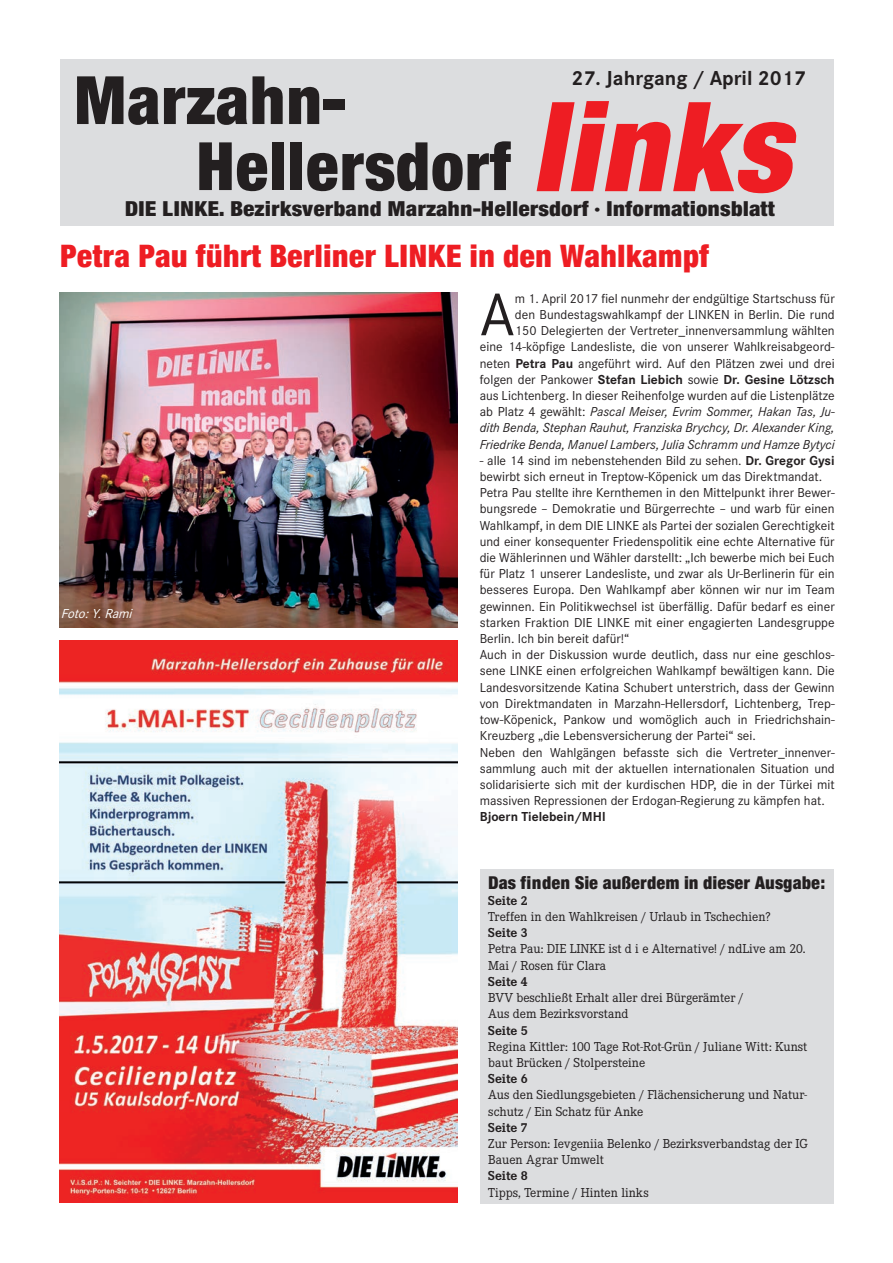
<style>
.page{position:relative;width:893px;height:1263px;background:#fff}
.page>*{position:absolute;margin:0;border:0;box-sizing:border-box;transform-origin:0 0}
.t1{font:italic 900 126px "Neue Helvetica Condensed BQ";color:#ee1d23}
.t2{font:900 67.5px/66px "Neue Helvetica Condensed BQ";color:#231f20}
.t3{font:62.1px "Corporate S";color:#231f20}
.t4{font:900 31.5px "Neue Helvetica Condensed BQ";color:#ee1d23}
.t5{font:900 21px "Neue Helvetica Condensed BQ";color:#231f20;scale:1.1 1}
.t6{font:700 21px "Corporate S";color:#231f20}
.t7{font:900 18px "Neue Helvetica Condensed BQ";color:#231f20}
.t8{font:13.5px/16.2px "Corporate S";color:#231f20;text-align:right}
.t9{font:13.5px/16.2px "Corporate E";color:#231f20}
.t10{font:700 13.5px "Corporate E";color:#231f20}
.t11{font:700 13.5px "Corporate S";color:#231f20}
.t12{font:italic 13.5px "Corporate S";color:#fff}
.s1{font-weight:700}
.s2{font-style:italic}
</style>
<div class="page">
<img style="left:60px;top:293px;width:397px;height:334px">
<div style="left:61px;top:60px;width:773px;height:166px;background:#dcdddf"></div>
<div style="left:480px;top:869px;width:353px;height:334px;background:#dcdddf"></div>
<img style="left:60px;top:640px;width:397px;height:562px">
<h3 class="t6" style="left:571px;top:66px;width:236px">27. Jahrgang / April 2017</h3>
<h2 class="t2" style="left:196px;top:67px;width:317px;text-indent:-122px">Marzahn-<br>Hellersdorf</h2>
<h3 class="t5" style="left:125px;top:195px;width:593px">DIE LINKE. Bezirksverband Marzahn-Hellersdorf · Informationsblatt</h3>
<h1 class="t1" style="left:531px;top:68px;width:289px">links</h1>
<h3 class="t4" style="left:60px;top:236px;width:651px">Petra Pau führt Berliner LINKE in den Wahlkampf</h3>
<p class="t12" style="left:61px;top:605px;width:76px">Foto:Y.Rami</p>
<h3 class="t3" style="left:480px;top:279px;width:37px">A</h3>
<p class="t8" style="left:480px;top:290px;width:357px">m 1. April 2017 fiel nunmehr der endgültige Startschuss für<br>den Bundestagswahlkampf der LINKEN in Berlin. Die rund<br>150 Delegierten der Vertreter_innenversammlung wählten<br>eine 14-köpfige Landesliste, die von unserer Wahlkreisabgeord&shy;neten <span class="s1">Petra Pau</span> angeführt wird. Auf den Plätzen zwei und drei folgen der Pankower <span class="s1">Stefan Liebich</span> sowie <span class="s1">Dr. Gesine Lötzsch </span>aus Lichtenberg. In dieser Reihenfolge wurden auf die Listenplätze ab Platz 4 gewählt: <span class="s2">Pascal Meiser, Evrim Sommer, Hakan Tas, Ju&shy;dith Benda, Stephan Rauhut, Franziska Brychcy, Dr. Alexander King, Friedrike Benda, Manuel Lambers, Julia Schramm und Hamze Bytyci</span></p>
<p class="t8" style="left:480px;top:452px;width:356px;text-align:left">- alle 14 sind im nebenstehenden Bild zu sehen. <span class="s1">Dr. Gregor Gysi </span>bewirbt sich erneut in Treptow-Köpenick um das Direktmandat.<br>Petra Pau stellte ihre Kernthemen in den Mittelpunkt ihrer Bewer&shy;bungsrede – Demokratie und Bürgerrechte – und warb für einen Wahlkampf, in dem DIE LINKE als Partei der sozialen Gerechtigkeit und einer konsequenter Friedenspolitik eine echte Alternative für die Wählerinnen und Wähler darstellt: „Ich bewerbe mich bei Euch für Platz 1 unserer Landesliste, und zwar als Ur-Berlinerin für ein besseres Europa. Den Wahlkampf aber können wir nur im Team gewinnen. Ein Politikwechsel ist überfällig. Dafür bedarf es einer starken Fraktion DIE LINKE mit einer engagierten Landesgruppe Berlin. Ich bin bereit dafür!“<br>Auch in der Diskussion wurde deutlich, dass nur eine geschlos&shy;sene LINKE einen erfolgreichen Wahlkampf bewältigen kann. Die Landesvorsitzende Katina Schubert unterstrich, dass der Gewinn von Direktmandaten in Marzahn-Hellersdorf, Lichtenberg, Trep&shy;tow-Köpenick, Pankow und womöglich auch in Friedrichshain-Kreuzberg „die Lebensversicherung der Partei“ sei.<br>Neben den Wahlgängen befasste sich die Vertreter_innenver&shy;sammlung auch mit der aktuellen internationalen Situation und solidarisierte sich mit der kurdischen HDP, die in der Türkei mit massiven Repressionen der Erdogan-Regierung zu kämpfen hat.</p>
<p class="t11" style="left:480px;top:809px;width:127px">Bjoern Tielebein/MHl</p>
<h3 class="t7" style="left:488px;top:871px;width:338px">Das finden Sie außerdem in dieser Ausgabe:</h3>
<p class="t10" style="left:488px;top:893px;width:41px">Seite 2</p>
<p class="t9" style="left:488px;top:909px;width:284px">Treffen in den Wahlkreisen / Urlaub in Tschechien?</p>
<p class="t10" style="left:488px;top:925px;width:41px">Seite 3</p>
<p class="t9" style="left:488px;top:941px;width:319px">Petra Pau: DIE LINKE ist d i e Alternative! / ndLive am 20.<br>Mai / Rosen für Clara</p>
<p class="t10" style="left:488px;top:974px;width:41px">Seite 4</p>
<p class="t9" style="left:488px;top:990px;width:257px">BVV beschließt Erhalt aller drei Bürgerämter /<br>Aus dem Bezirksvorstand</p>
<p class="t10" style="left:488px;top:1022px;width:41px">Seite 5</p>
<p class="t9" style="left:488px;top:1038px;width:321px">Regina Kittler: 100 Tage Rot-Rot-Grün / Juliane Witt: Kunst baut Brücken / Stolpersteine</p>
<p class="t10" style="left:488px;top:1071px;width:41px">Seite 6</p>
<p class="t9" style="left:488px;top:1087px;width:320px">Aus den Siedlungsgebieten / Flächensicherung und Natur&shy;schutz / Ein Schatz für Anke</p>
<p class="t10" style="left:488px;top:1119px;width:41px">Seite 7</p>
<p class="t9" style="left:488px;top:1135px;width:321px">Zur Person: Ievgeniia Belenko / Bezirksverbandstag der IG<br>Bauen Agrar Umwelt</p>
<p class="t10" style="left:488px;top:1168px;width:41px">Seite 8</p>
<p class="t9" style="left:488px;top:1184px;width:162px">Tipps, Termine / Hinten links</p>
</div>
